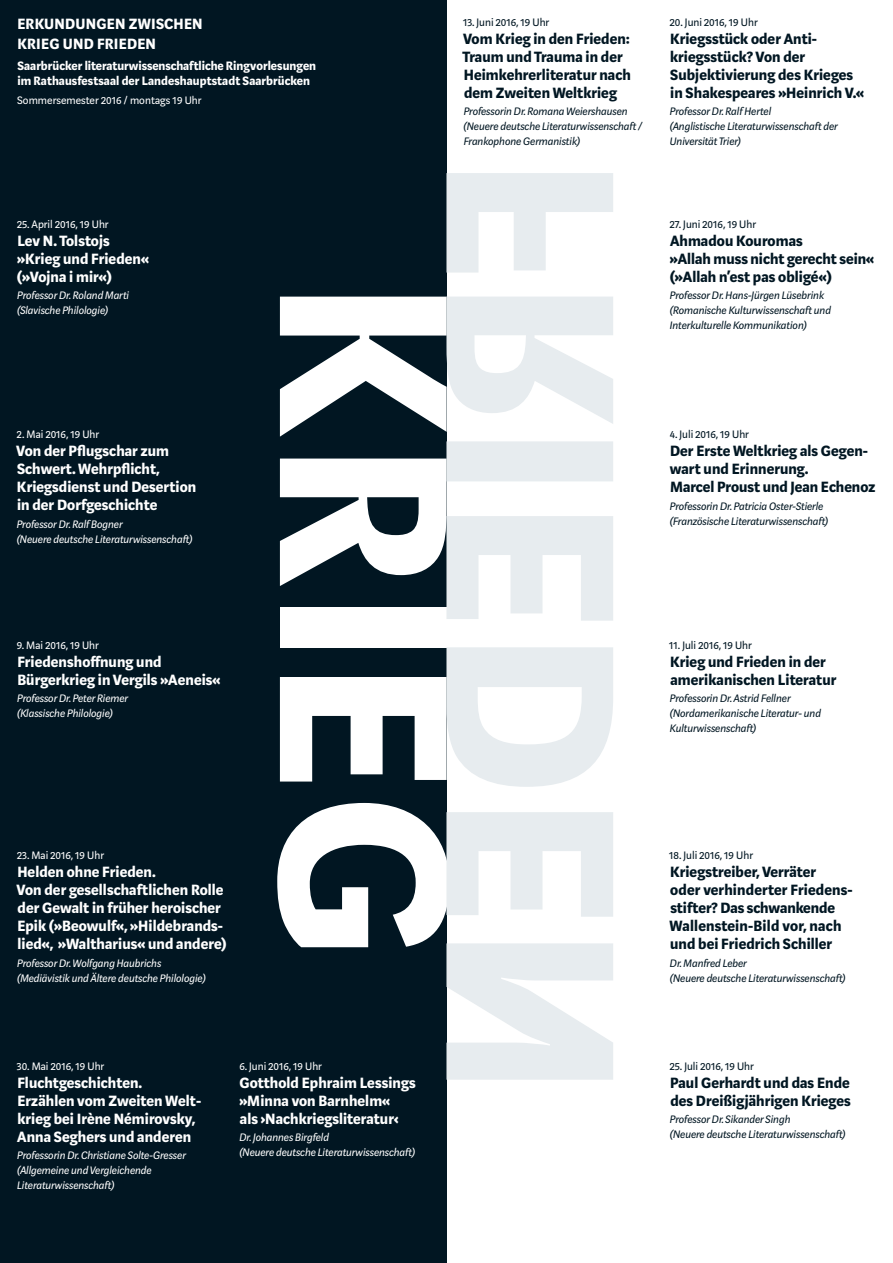
<style>
.page{position:relative;width:893px;height:1263px;background:#fff}
.page>*{position:absolute;margin:0;border:0;box-sizing:border-box;transform-origin:0 0}
.t1{font:700 16.5px/18px "Marat Sans";letter-spacing:.005em;color:#011622}
.t2{font:700 16.5px/18px "Marat Sans";letter-spacing:.005em;color:#fff}
.t3{font:700 13.5px/15px "Marat Sans";letter-spacing:.005em;color:#fff}
.t4{font:italic 12px/15px "Marat Sans";color:#011622}
.t5{font:italic 12px/15px "Marat Sans";color:#fff}
.t6{font:12px "Marat Sans";color:#fff}
.t7{font:12px "Marat Sans";color:#011622}
</style>
<div class="page">
<div style="left:0;top:0;width:446px;height:1263px;background:#011622"></div>
<svg style="left:280px;top:297px;width:166px;height:140px"></svg>
<svg style="left:280px;top:459px;width:166px;height:127px"></svg>
<div style="left:280px;top:607px;width:167px;height:40px;background:#fff"></div>
<svg style="left:280px;top:677px;width:166px;height:104px"></svg>
<svg style="left:277px;top:803px;width:169px;height:144px"></svg>
<svg style="left:446px;top:173px;width:167px;height:907px;fill:#e7ecef"></svg>
<h1 class="t2" style="left:17px;top:14px;width:187px;line-height:20.1px">ERKUNDUNGEN ZWISCHEN<br>KRIEG UND FRIEDEN</h1>
<p class="t3" style="left:17px;top:58px;width:300px">Saarbrücker literaturwissenschaftliche Ringvorlesungen im Rathausfestsaal der Landeshauptstadt Saarbrücken</p>
<p class="t6" style="left:17px;top:94px;width:186px">Sommersemester 2016 / montags 19 Uhr</p>
<p class="t6" style="left:17px;top:218px;width:93px">25. April 2016, 19 Uhr</p>
<h1 class="t2" style="left:17px;top:232px;width:133px">Lev N. Tolstojs »Krieg und Frieden« (»Vojna i mir«)</h1>
<p class="t5" style="left:17px;top:288px;width:113px">Professor Dr. Roland Marti (Slavische Philologie)</p>
<p class="t6" style="left:17px;top:428px;width:84px">2. Mai 2016, 19 Uhr</p>
<h1 class="t2" style="left:16px;top:443px;width:182px">Von der Pflugschar zum<br>Schwert. Wehrpflicht,<br>Kriegsdienst und Desertion in der Dorfgeschichte</h1>
<p class="t5" style="left:17px;top:516px;width:177px">Professor Dr. Ralf Bogner<br>(Neuere deutsche Literaturwissenschaft)</p>
<p class="t6" style="left:17px;top:639px;width:83px">9. Mai 2016, 19 Uhr</p>
<h1 class="t2" style="left:17px;top:653px;width:205px">Friedenshoffnung und<br>Bürgerkrieg in Vergils »Aeneis«</h1>
<p class="t5" style="left:17px;top:691px;width:112px">Professor Dr. Peter Riemer (Klassische Philologie)</p>
<p class="t6" style="left:17px;top:849px;width:88px">23. Mai 2016, 19 Uhr</p>
<h1 class="t2" style="left:17px;top:863px;width:211px">Helden ohne Frieden.<br>Von der gesellschaftlichen Rolle der Gewalt in früher heroischer<br>Epik (»Beowulf«, »Hildebrands&shy;lied«, »Waltharius« und andere)</h1>
<p class="t5" style="left:17px;top:955px;width:190px">Professor Dr. Wolfgang Haubrichs (Mediävistik und Ältere deutsche Philologie)</p>
<p class="t6" style="left:17px;top:1060px;width:89px">30. Mai 2016, 19 Uhr</p>
<h1 class="t2" style="left:17px;top:1074px;width:185px">Fluchtgeschichten.<br>Erzählen vom Zweiten Welt&shy;krieg bei Irène Némirovsky,<br>Anna Seghers und anderen</h1>
<p class="t5" style="left:17px;top:1148px;width:170px">Professorin Dr. Christiane Solte-Gresser (Allgemeine und Vergleichende<br>Literaturwissenschaft)</p>
<p class="t6" style="left:239px;top:1060px;width:84px">6. Juni 2016, 19 Uhr</p>
<h1 class="t2" style="left:239px;top:1074px;width:178px">Gotthold Ephraim Lessings »Minna von Barnhelm«<br>als ›Nachkriegsliteratur‹</h1>
<p class="t5" style="left:239px;top:1130px;width:177px">Dr. Johannes Birgfeld<br>(Neuere deutsche Literaturwissenschaft)</p>
<p class="t7" style="left:463px;top:16px;width:88px">13. Juni 2016, 19 Uhr</p>
<h1 class="t1" style="left:463px;top:30px;width:170px">Vom Krieg in den Frieden:<br>Traum und Trauma in der<br>Heimkehrerliteratur nach dem Zweiten Weltkrieg</h1>
<p class="t4" style="left:464px;top:104px;width:180px">Professorin Dr. Romana Weiershausen (Neuere deutsche Literaturwissenschaft /<br>Frankophone Germanistik)</p>
<p class="t7" style="left:670px;top:16px;width:89px">20. Juni 2016, 19 Uhr</p>
<h1 class="t1" style="left:670px;top:30px;width:195px">Kriegsstück oder Anti&shy;kriegsstück? Von der<br>Subjektivierung des Krieges in Shakespeares »Heinrich V.«</h1>
<p class="t4" style="left:670px;top:104px;width:169px">Professor Dr. Ralf Hertel<br>(Anglistische Literaturwissenschaft der<br>Universität Trier)</p>
<p class="t7" style="left:670px;top:218px;width:88px">27. Juni 2016, 19 Uhr</p>
<h1 class="t1" style="left:670px;top:232px;width:206px">Ahmadou Kouromas<br>»Allah muss nicht gerecht sein« (»Allah n’est pas obligé«)</h1>
<p class="t4" style="left:670px;top:288px;width:163px">Professor Dr. Hans-Jürgen Lüsebrink (Romanische Kulturwissenschaft und<br>Interkulturelle Kommunikation)</p>
<p class="t7" style="left:670px;top:428px;width:81px">4. Juli 2016, 19 Uhr</p>
<h1 class="t1" style="left:670px;top:443px;width:207px">Der Erste Weltkrieg als Gegen&shy;wart und Erinnerung.<br>Marcel Proust und Jean -Echenoz</h1>
<p class="t4" style="left:670px;top:498px;width:160px">Professorin Dr. Patricia Oster-Stierle (Französische Literaturwissenschaft)</p>
<p class="t7" style="left:669px;top:639px;width:84px">11. Juli 2016, 19 Uhr</p>
<h1 class="t1" style="left:670px;top:653px;width:168px">Krieg und Frieden in der amerikanischen Literatur</h1>
<p class="t4" style="left:670px;top:691px;width:153px">Professorin Dr. Astrid Fellner (Nordamerikanische Literatur- und<br>Kulturwissenschaft)</p>
<p class="t7" style="left:669px;top:849px;width:85px">18. Juli 2016, 19 Uhr</p>
<h1 class="t1" style="left:670px;top:863px;width:185px">Kriegstreiber, Verräter<br>oder verhinderter Friedens&shy;stifter? Das schwankende<br>Wallenstein-Bild vor, nach und bei Friedrich Schiller</h1>
<p class="t4" style="left:670px;top:955px;width:177px">Dr. Manfred Leber<br>(Neuere deutsche Literaturwissenschaft)</p>
<p class="t7" style="left:670px;top:1060px;width:85px">25. Juli 2016, 19 Uhr</p>
<h1 class="t1" style="left:670px;top:1074px;width:182px">Paul Gerhardt und das Ende des Dreißigjährigen Krieges</h1>
<p class="t4" style="left:670px;top:1112px;width:177px">Professor Dr. Sikander Singh<br>(Neuere deutsche Literaturwissenschaft)</p>
</div>
